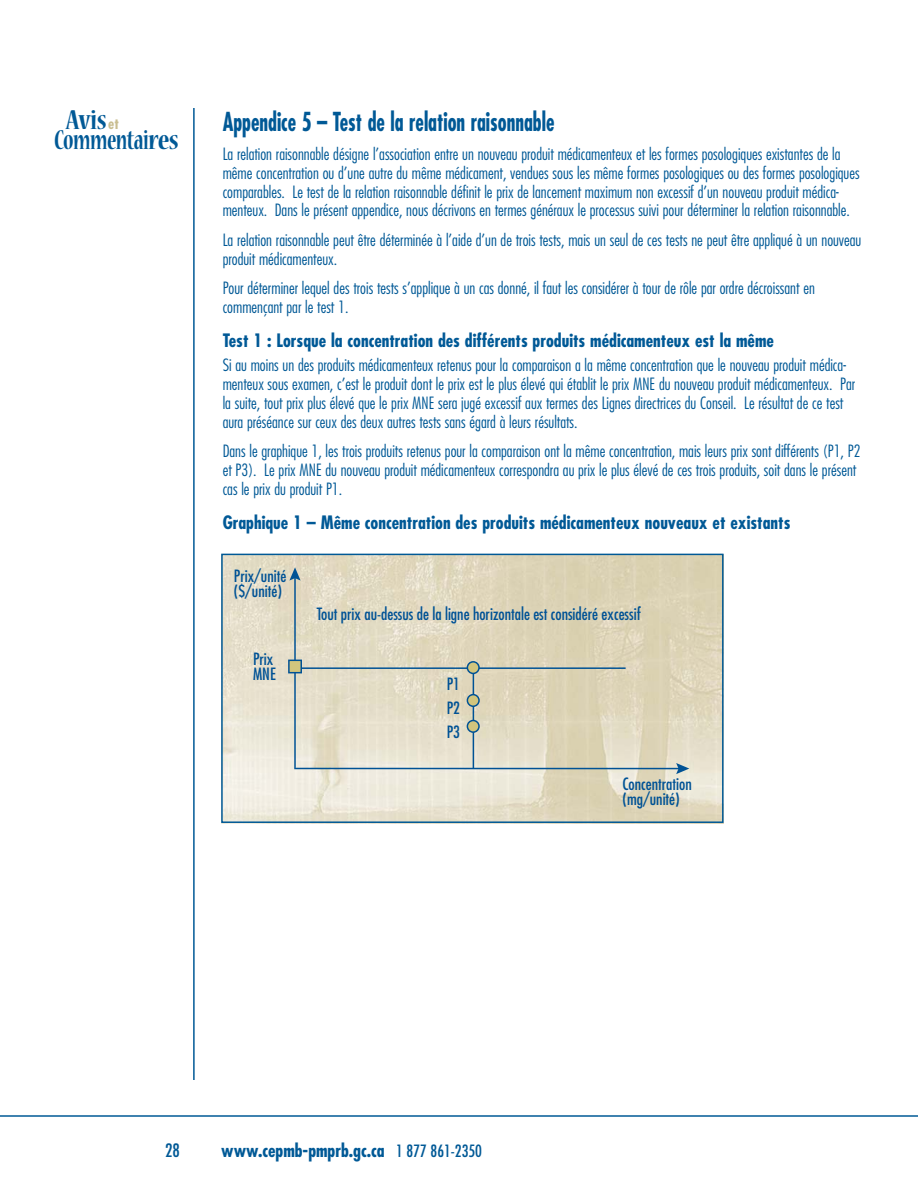
<style>
.page{position:relative;width:918px;height:1188px;background:#fff}
.page>*{position:absolute;margin:0;border:0;box-sizing:border-box;transform-origin:0 0}
.t1{font:700 condensed 30.45px "Nueva Std";letter-spacing:-.02em;color:#005996;scale:.8 1}
.t2{font:700 condensed 30.45px "Nueva Std";letter-spacing:-.02em;color:#005996}
.t3{font:700 condensed 25.5px "Futura LT";color:#005996;scale:.8 1}
.t4{font:700 condensed 18px "Futura LT";color:#005996}
.t5{font:condensed 18px "Futura LT";color:#005996}
.t6{font:300 condensed 16.5px/18.8px "Futura LT";color:#005996}
.t7{font:condensed 16.5px/15px "Futura LT";color:#005295}
.t8{font:700 condensed 14.85px "Futura LT";color:#c9be91}
.s1{font-weight:400;font-size:16.5px}
</style>
<div class="page">
<hr style="left:0;top:1115px;width:918px;height:2px;background:#005996">
<hr style="left:193px;top:108px;width:2px;height:972px;background:#005996">
<img style="left:221px;top:557px;width:503px;height:267px">
<hr style="left:294px;top:576px;width:2px;height:192px;background:#005295">
<svg style="left:289px;top:567px;width:12px;height:14px"></svg>
<hr style="left:294px;top:768px;width:386px;height:1px;background:#005295">
<svg style="left:676px;top:763px;width:13px;height:11px"></svg>
<hr style="left:294px;top:667px;width:332px;height:2px;background:#005295">
<hr style="left:473px;top:667px;width:1px;height:101px;background:#005295">
<div style="left:289px;top:660px;width:12px;height:13px;background:#d2c57d"></div>
<div style="left:288px;top:660px;width:14px;height:13px;border:2px solid #005295"></div>
<div style="left:467px;top:662px;width:12px;height:11px;background:#d2c57d;border-radius:50%"></div>
<div style="left:467px;top:661px;width:13px;height:13px;border:2px solid #005295;border-radius:50%"></div>
<div style="left:467px;top:695px;width:12px;height:11px;background:#d2c57d;border-radius:50%"></div>
<div style="left:467px;top:694px;width:13px;height:13px;border:2px solid #005295;border-radius:50%"></div>
<div style="left:467px;top:721px;width:12px;height:11px;background:#d2c57d;border-radius:50%"></div>
<div style="left:467px;top:720px;width:13px;height:13px;border:2px solid #005295;border-radius:50%"></div>
<div style="left:221px;top:554px;width:503px;height:269px;border:2px solid #005996"></div>
<h1 class="t2" style="left:66px;top:109px;width:42px">Avis</h1>
<h1 class="t1" style="left:54px;top:129px;width:157px">Commentaires</h1>
<p class="t8" style="left:108px;top:117px;width:12px">et</p>
<h2 class="t3" style="left:223px;top:110px;width:416px">Appendice 5 – Test de la relation raisonnable</h2>
<p class="t6" style="left:223px;top:146px;width:638px">La relation raisonnable désigne l’association entre un nouveau produit médicamenteux et les formes posologiques existantes de la même concentration ou d’une autre du même médicament, vendues sous les même formes posologiques ou des formes posologiques comparables. Le test de la relation raisonnable définit le prix de lancement maximum non excessif d’un nouveau produit médica&shy;menteux. Dans le présent appendice, nous décrivons en termes généraux le processus suivi pour déterminer la relation raisonnable.</p>
<p class="t6" style="left:223px;top:232px;width:640px">La relation raisonnable peut être déterminée à l’aide d’un de trois tests, mais un seul de ces tests ne peut être appliqué à un nouveau produit médicamenteux.</p>
<p class="t6" style="left:223px;top:280px;width:594px">Pour déterminer lequel des trois tests s’applique à un cas donné, il faut les considérer à tour de rôle par ordre décroissant en commençant par le test 1.</p>
<p class="t4" style="left:223px;top:333px;width:553px">Test 1 : Lorsque la concentration des différents produits médicamenteux est la même</p>
<p class="t6" style="left:223px;top:357px;width:634px">Si au moins un des produits médicamenteux retenus pour la comparaison a la même concentration que le nouveau produit médica&shy;menteux sous examen, c’est le produit dont le prix est le plus élevé qui établit le prix MNE du nouveau produit médicamenteux. Par la suite, tout prix plus élevé que le prix MNE sera jugé excessif aux termes des Lignes directrices du Conseil. Le résultat de ce test aura préséance sur ceux des deux autres tests sans égard à leurs résultats.</p>
<p class="t6" style="left:223px;top:443px;width:639px">Dans le graphique 1, les trois produits retenus pour la comparaison ont la même concentration, mais leurs prix sont différents (P1, P2 et P3). Le prix MNE du nouveau produit médicamenteux correspondra au prix le plus élevé de ces trois produits, soit dans le présent cas le prix du produit P1.</p>
<p class="t4" style="left:223px;top:514px;width:569px">Graphique 1 – Même concentration des produits médicamenteux nouveaux et existants</p>
<p class="t7" style="left:234px;top:569px;width:54px">Prix/unité ($/unité)</p>
<p class="t7" style="left:253px;top:653px;width:24px">Prix<br>MNE</p>
<p class="t7" style="left:317px;top:607px;width:326px">Tout prix au-dessus de la ligne horizontale est considéré excessif</p>
<p class="t7" style="left:447px;top:673px;width:15px;line-height:24px;text-align:justify">P1<br>P2<br>P3</p>
<p class="t7" style="left:623px;top:777px;width:71px">Concentration (mg/unité)</p>
<p class="t5" style="left:165px;top:1142px;width:16px">28</p>
<p class="t4" style="left:221px;top:1142px;width:262px">www.cepmb-pmprb.gc.ca <span class="s1">1 877 861-2350</span></p>
</div>
